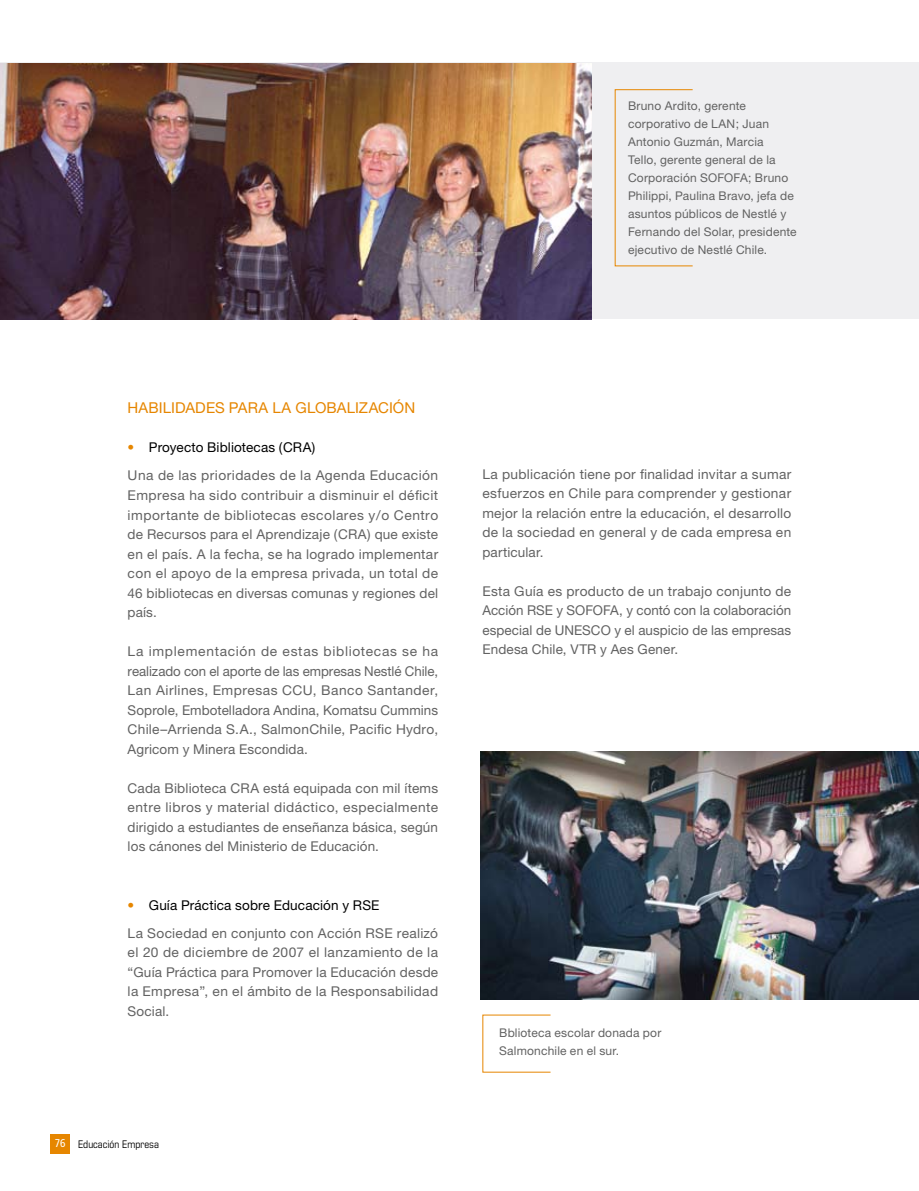
<style>
.page{position:relative;width:919px;height:1191px;background:#fff}
.page>*{position:absolute;margin:0;border:0;box-sizing:border-box;transform-origin:0 0}
.t1{font:15px "Helvetica Neue";letter-spacing:.005em;color:#e68600}
.t2{font:13.5px/19.5px "Helvetica Neue";letter-spacing:.015em;color:#626262;text-align:justify}
.t3{font:12px/18px "Helvetica Neue";letter-spacing:.015em;color:#626262}
.t4{font:condensed 10.5px "Eurostile";color:#000}
.s1{color:#e68600}
.s2{color:#000}
.s3{font-family:"Frutiger";font-size:11.25px;color:#fff}
</style>
<div class="page">
<div style="left:50px;top:1134px;width:20px;height:19px;background:#e68600"></div>
<div style="left:0;top:63px;width:918px;height:256px;background:#efeff1"></div>
<img style="left:0;top:64px;width:591px;height:255px">
<img style="left:480px;top:751px;width:438px;height:249px">
<p class="t3" style="left:628px;top:97px;width:170px">Bruno Ardito, gerente corporativo de LAN; Juan<br>Antonio Guzmán, Marcia<br>Tello, gerente general de la<br>Corporación SOFOFA; Bruno<br>Philippi, Paulina Bravo, jefa de asuntos públicos de Nestlé y<br>Fernando del Solar, presidente ejecutivo de Nestlé Chile.</p>
<p class="t1" style="left:128px;top:399px;width:54px">Habi lidades</p>
<p class="t1" style="left:229px;top:399px;width:11px">para</p>
<p class="t1" style="left:272px;top:399px;width:54px">la Globa</p>
<p class="t1" style="left:347px;top:399px;width:17px">lizaci</p>
<p class="t1" style="left:393px;top:399px;width:21px">ón</p>
<p class="t2" style="left:128px;top:433px;width:312px;line-height:28px"><span class="s1">•</span> <span class="s2">Proyecto Bibliotecas (CRA)<br></span>Una de las prioridades de la Agenda Educación</p>
<p class="t2" style="left:128px;top:485px;width:312px">Empresa ha sido contribuir a disminuir el déficit importante de bibliotecas escolares y/o Centro de Recursos para el Aprendizaje (CRA) que existe en el país. A la fecha, se ha logrado implementar con el apoyo de la empresa privada, un total de 46 bibliotecas en diversas comunas y regiones del país.</p>
<p class="t2" style="left:128px;top:641px;width:312px">La implementación de estas bibliotecas se ha realizado con el aporte de las empresas Nestlé Chile, Lan Airlines, Empresas CCU, Banco Santander, Soprole, Embotelladora Andina, Komatsu Cummins Chile–Arrienda S.A., SalmonChile, Pacific Hydro, Agricom y Minera Escondida.</p>
<p class="t2" style="left:128px;top:778px;width:312px">Cada Biblioteca CRA está equipada con mil ítems entre libros y material didáctico, especialmente dirigido a estudiantes de enseñanza básica, según los cánones del Ministerio de Educación.</p>
<p class="t2" style="left:128px;top:890px;width:312px;line-height:28px"><span class="s1">•</span> <span class="s2">Guía Práctica sobre Educación y RSE<br></span>La Sociedad en conjunto con Acción RSE realizó</p>
<p class="t2" style="left:128px;top:942px;width:312px">el 20 de diciembre de 2007 el lanzamiento de la “Guía Práctica para Promover la Educación desde la Empresa”, en el ámbito de la Responsabilidad Social.</p>
<p class="t4" style="left:55px;top:1137px;width:106px"><span class="s3">76</span> Educación Empresa</p>
<p class="t2" style="left:482px;top:464px;width:310px">La publicación tiene por finalidad invitar a sumar esfuerzos en Chile para comprender y gestionar mejor la relación entre la educación, el desarrollo de la sociedad en general y de cada empresa en particular.</p>
<p class="t2" style="left:482px;top:581px;width:310px">Esta Guía es producto de un trabajo conjunto de Acción RSE y SOFOFA, y contó con la colaboración especial de UNESCO y el auspicio de las empresas Endesa Chile, VTR y Aes Gener.</p>
<p class="t3" style="left:499px;top:1023px;width:164px">Bblioteca escolar donada por<br>Salmonchile en el sur.</p>
</div>
